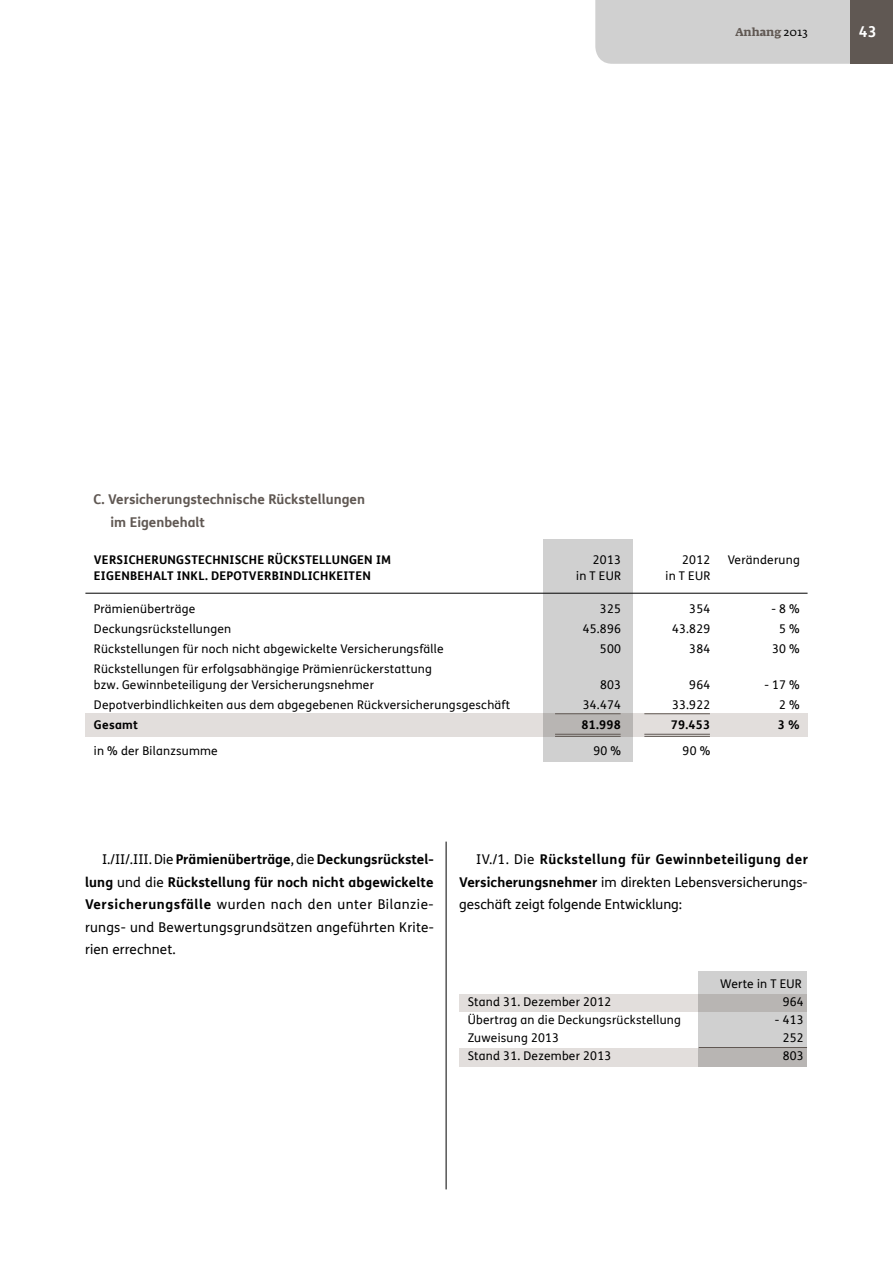
<style>
.page{position:relative;width:893px;height:1263px;background:#fff}
.page>*{position:absolute;margin:0;border:0;box-sizing:border-box;transform-origin:0 0}
.t1{font:700 15px "FS Me Pro";color:#fff}
.t2{font:13.5px/22.5px "FS Me Pro";letter-spacing:.005em;color:#000;text-align:justify}
.t3{font:700 13.5px/22.5px "FS Me Pro";color:#605853}
.t4{font:12px/15.8px "FS Me Pro";letter-spacing:.02em;color:#000}
.t5{font:700 12px "FS Me Pro";letter-spacing:.02em;color:#000}
.t6{font:700 11.25px "Fedra Serif A Pro";color:#605853}
.s1{font-weight:400;color:#000}
.s2{font-weight:700}
</style>
<div class="page">
<hr style="left:446px;top:842px;width:1px;height:347px;background:#000">
<div style="left:544px;top:539px;width:89px;height:223px;background:#d0d0d0"></div>
<div style="left:85px;top:713px;width:723px;height:24px;background:#e2dedc"></div>
<hr style="left:85px;top:593px;width:722px;height:1px;background:#000">
<div style="left:699px;top:971px;width:108px;height:95px;background:#d0d0d0"></div>
<svg style="left:459px;top:1048px;width:348px;height:18px;background:#d4d1cf"></svg>
<svg style="left:459px;top:994px;width:348px;height:18px;background:#d4d1cf"></svg>
<hr style="left:699px;top:1047px;width:108px;height:1px;background:#605853">
<hr style="left:555px;top:736px;width:66px;height:1px;background:#605853">
<hr style="left:555px;top:734px;width:66px;height:1px;background:#605853">
<hr style="left:644px;top:736px;width:66px;height:1px;background:#605853">
<hr style="left:644px;top:734px;width:66px;height:1px;background:#605853">
<hr style="left:644px;top:713px;width:66px;height:1px;background:#605853">
<hr style="left:555px;top:713px;width:66px;height:1px;background:#605853">
<div style="left:595px;top:0;width:255px;height:64px;background:#d0d0d0"></div>
<div style="left:850px;top:0;width:43px;height:64px;background:#605853"></div>
<p class="t3" style="left:111px;top:487px;width:256px;text-indent:-17px">C. Versicherungstechnische Rückstellungen im Eigenbehalt</p>
<p class="t6" style="left:735px;top:26px;width:74px">Anhang <span class="s1">2013</span></p>
<p class="t1" style="left:859px;top:20px;width:19px">43</p>
<p class="t5" style="left:94px;top:551px;width:9px">Vers</p>
<p class="t5" style="left:123px;top:551px;width:30px">icherungs</p>
<p class="t5" style="left:191px;top:551px;width:130px">technische Rückstellungen</p>
<p class="t5" style="left:376px;top:551px;width:15px">iM</p>
<p class="t4" style="left:593px;top:552px;width:30px">2013</p>
<p class="t4" style="left:682px;top:552px;width:30px">2012</p>
<p class="t4" style="left:728px;top:552px;width:74px">Veränderung</p>
<p class="t5" style="left:94px;top:566px;width:21px">Eigenbe</p>
<p class="t5" style="left:145px;top:566px;width:83px">halt inKl. Depo</p>
<p class="t5" style="left:242px;top:566px;width:23px">tverb</p>
<p class="t5" style="left:279px;top:566px;width:14px">indl</p>
<p class="t5" style="left:308px;top:566px;width:56px">ichkeiten</p>
<p class="t4" style="left:576px;top:568px;width:46px">in T EUR</p>
<p class="t4" style="left:666px;top:568px;width:46px">in T EUR</p>
<p class="t4" style="left:94px;top:600px;width:103px">Prämienüberträge</p>
<p class="t4" style="left:600px;top:600px;width:22px">325</p>
<p class="t4" style="left:689px;top:600px;width:22px">354</p>
<p class="t4" style="left:771px;top:600px;width:30px">- 8 %</p>
<p class="t4" style="left:94px;top:620px;width:139px">Deckungsrückstellungen</p>
<p class="t4" style="left:583px;top:620px;width:40px">45.896</p>
<p class="t4" style="left:672px;top:620px;width:40px">43.829</p>
<p class="t4" style="left:779px;top:620px;width:22px">5 %</p>
<p class="t4" style="left:94px;top:640px;width:351px">Rückstellungen für noch nicht abgewickelte Versicherungsfälle</p>
<p class="t4" style="left:600px;top:640px;width:22px">500</p>
<p class="t4" style="left:689px;top:640px;width:22px">384</p>
<p class="t4" style="left:772px;top:640px;width:29px">30 %</p>
<p class="t4" style="left:94px;top:660px;width:340px">Rückstellungen für erfolgsabhängige Prämienrückerstattung bzw. Gewinnbeteiligung der Versicherungsnehmer</p>
<p class="t4" style="left:600px;top:676px;width:22px">803</p>
<p class="t4" style="left:689px;top:676px;width:22px">964</p>
<p class="t4" style="left:764px;top:676px;width:37px">- 17 %</p>
<p class="t4" style="left:94px;top:696px;width:418px">Depotverbindlichkeiten aus dem abgegebenen Rückversicherungsgeschäft</p>
<p class="t4" style="left:583px;top:696px;width:40px">34.474</p>
<p class="t4" style="left:672px;top:696px;width:40px">33.922</p>
<p class="t4" style="left:779px;top:696px;width:22px">2 %</p>
<p class="t5" style="left:94px;top:715px;width:46px">Gesamt</p>
<p class="t5" style="left:581px;top:715px;width:41px">81.998</p>
<p class="t5" style="left:671px;top:715px;width:41px">79.453</p>
<p class="t5" style="left:778px;top:715px;width:23px">3 %</p>
<p class="t4" style="left:94px;top:743px;width:125px">in % der Bilanzsumme</p>
<p class="t4" style="left:593px;top:743px;width:29px">90 %</p>
<p class="t4" style="left:683px;top:743px;width:29px">90 %</p>
<p class="t2" style="left:85px;top:848px;width:350px;text-indent:17px">I./II/.III. Die <span class="s2">Prämienüberträge</span>, die <span class="s2">Deckungsrückstel&shy;lung</span> und die <span class="s2">Rückstellung für noch nicht abgewickelte Versicherungsfälle</span> wurden nach den unter Bilanzie&shy;rungs- und Bewertungsgrundsätzen angeführten Krite&shy;rien errechnet.</p>
<p class="t2" style="left:459px;top:848px;width:350px;text-indent:17px">IV./1. Die <span class="s2">Rückstellung für Gewinnbeteiligung der -Versicherungsnehmer</span> im direkten Lebensversicherungs&shy;geschäft zeigt folgende Entwicklung:</p>
<p class="t4" style="left:720px;top:976px;width:83px">Werte in T EUR</p>
<p class="t4" style="left:468px;top:994px;width:145px">Stand 31. Dezember 2012</p>
<p class="t4" style="left:783px;top:994px;width:22px">964</p>
<p class="t4" style="left:468px;top:1012px;width:215px">Übertrag an die Deckungsrückstellung</p>
<p class="t4" style="left:775px;top:1012px;width:30px">- 413</p>
<p class="t4" style="left:468px;top:1030px;width:93px">Zuweisung 2013</p>
<p class="t4" style="left:783px;top:1030px;width:22px">252</p>
<p class="t4" style="left:468px;top:1048px;width:145px">Stand 31. Dezember 2013</p>
<p class="t4" style="left:783px;top:1048px;width:22px">803</p>
</div>
